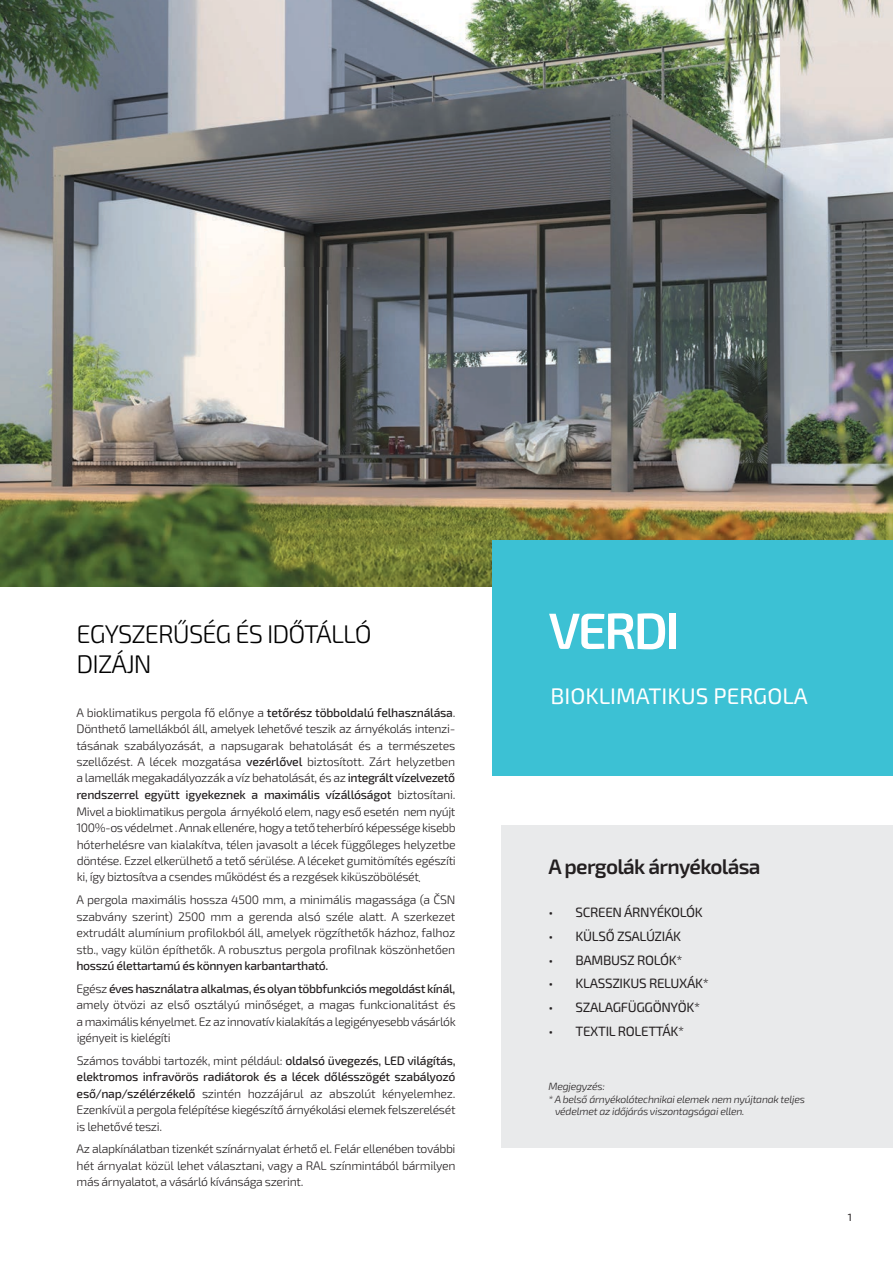
<style>
.page{position:relative;width:893px;height:1263px;background:#fff}
.page>*{position:absolute;margin:0;border:0;box-sizing:border-box;transform-origin:0 0}
.t1{font:600 51px "Exo 2";letter-spacing:-.05em;color:#fff}
.t2{font:300 25.5px/30.2px "Exo 2";letter-spacing:-.035em;color:#010101}
.t3{font:22.5px "Exo 2";color:#fff}
.t4{font:600 21px "Exo 2";letter-spacing:-.035em;color:#231f20}
.t5{font:13.5px "Exo 2";letter-spacing:-.025em;color:#231f20}
.t6{font:300 12.3px/16.5px "Exo 2";letter-spacing:-.03em;color:#231f20;text-align:justify}
.t7{font:500 12.3px/22.5px "Exo 2";letter-spacing:-.03em;color:#231f20}
.t8{font:italic 300 10.5px "Exo 2";letter-spacing:-.025em;color:#231f20}
.t9{font:10.5px "Exo 2";color:#231f20}
.s1{font-weight:500}
.s2{font-weight:300}
</style>
<div class="page">
<div style="left:502px;top:825px;width:391px;height:322px;background:#e9eaeb"></div>
<img style="left:0;top:0;width:893px;height:587px">
<div style="left:493px;top:540px;width:400px;height:236px;background:#3cc1d4"></div>
<h2 class="t2" style="left:77px;top:619px;width:297px">EGYSZERŰSÉG ÉS IDŐTÁLLÓ<br>DIZÁJN</h2>
<p class="t6" style="left:76px;top:704px;width:381px">A bioklimatikus pergola fő előnye a <span class="s1">tetőrész többoldalú felhasználása</span>.<br>Dönthető lamellákból áll, amelyek lehetővé teszik az árnyékolás intenzi&shy;tásának szabályozását, a napsugarak behatolását és a természetes szellőzést. A lécek mozgatása <span class="s1">vezérlővel</span> biztosított. Zárt helyzetben a lamellák megakadályozzák a víz behatolását, és az <span class="s1">integrált vízelvezető rendszerrel együtt igyekeznek a maximális vízállóságot</span> biztosítani.<br>Mivel a bioklimatikus pergola árnyékoló elem, nagy eső esetén nem nyújt 100%-os védelmet . Annak ellenére, hogy a tető teherbíró képessége kisebb hóterhelésre van kialakítva, télen javasolt a lécek függőleges helyzetbe döntése. Ezzel elkerülhető a tető sérülése. A léceket gumitömítés egészíti ki, így biztosítva a csendes működést és a rezgések kiküszöbölését.</p>
<p class="t6" style="left:76px;top:892px;width:380px">A pergola maximális hossza 4500 mm, a minimális magassága (a ČSN szabvány szerint) 2500 mm a gerenda alsó széle alatt. A szerkezet extrudált alumínium profilokból áll, amelyek rögzíthetők házhoz, falhoz stb., vagy külön építhetők. A robusztus pergola profilnak köszönhetően</p>
<p class="t7" style="left:76px;top:955px;width:380px">hosszú élettartamú és könnyen karbantartható.<br><span class="s2">Egész</span> éves használatra alkalmas, és olyan többfunkciós megoldást kínál,</p>
<p class="t6" style="left:76px;top:997px;width:381px">amely ötvözi az első osztályú minőséget, a magas funkcionalitást és a maximális kényelmet. Ez az innovatív kialakítás a legigényesebb vásárlók igényeit is kielégíti</p>
<p class="t6" style="left:77px;top:1052px;width:380px">Számos további tartozék, mint például: <span class="s1">oldalsó üvegezés, LED világítás, elektromos infravörös radiátorok és a lécek dőlésszögét szabályozó eső/nap/szélérzékelő</span> szintén hozzájárul az abszolút kényelemhez.<br>Ezenkívül a pergola felépítése kiegészítő árnyékolási elemek felszerelését is lehetővé teszi.</p>
<p class="t6" style="left:77px;top:1141px;width:380px">Az alapkínálatban tizenkét színárnyalat érhető el. Felár ellenében további hét árnyalat közül lehet választani, vagy a RAL színmintából bármilyen más árnyalatot, a vásárló kívánsága szerint.</p>
<h1 class="t1" style="left:549px;top:601px;width:133px">VERDI</h1>
<h3 class="t3" style="left:550px;top:682px;width:259px">BIOKLIMATIKUS PERGOLA</h3>
<h3 class="t4" style="left:549px;top:854px;width:213px">A pergolák árnyékolása</h3>
<p class="t5" style="left:549px;top:905px;width:156px">• SCREEN ÁRNYÉKOLÓK</p>
<p class="t5" style="left:549px;top:928px;width:134px">• KÜLSŐ ZSALÚZIÁK</p>
<p class="t5" style="left:549px;top:952px;width:135px">• BAMBUSZ ROLÓK*</p>
<p class="t5" style="left:549px;top:976px;width:162px">• KLASSZIKUS RELUXÁK*</p>
<p class="t5" style="left:549px;top:999px;width:153px">• SZALAGFÜGGÖNYÖK*</p>
<p class="t5" style="left:549px;top:1023px;width:137px">• TEXTIL ROLETTÁK*</p>
<p class="t8" style="left:549px;top:1080px;width:58px">Megjegyzés:</p>
<p class="t8" style="left:549px;top:1093px;width:258px">* A belső árnyékolótechnikai elemek nem nyújtanak teljes</p>
<p class="t8" style="left:555px;top:1105px;width:191px">védelmet az időjárás viszontagságai ellen.</p>
<p class="t9" style="left:848px;top:1211px;width:6px">1</p>
</div>
